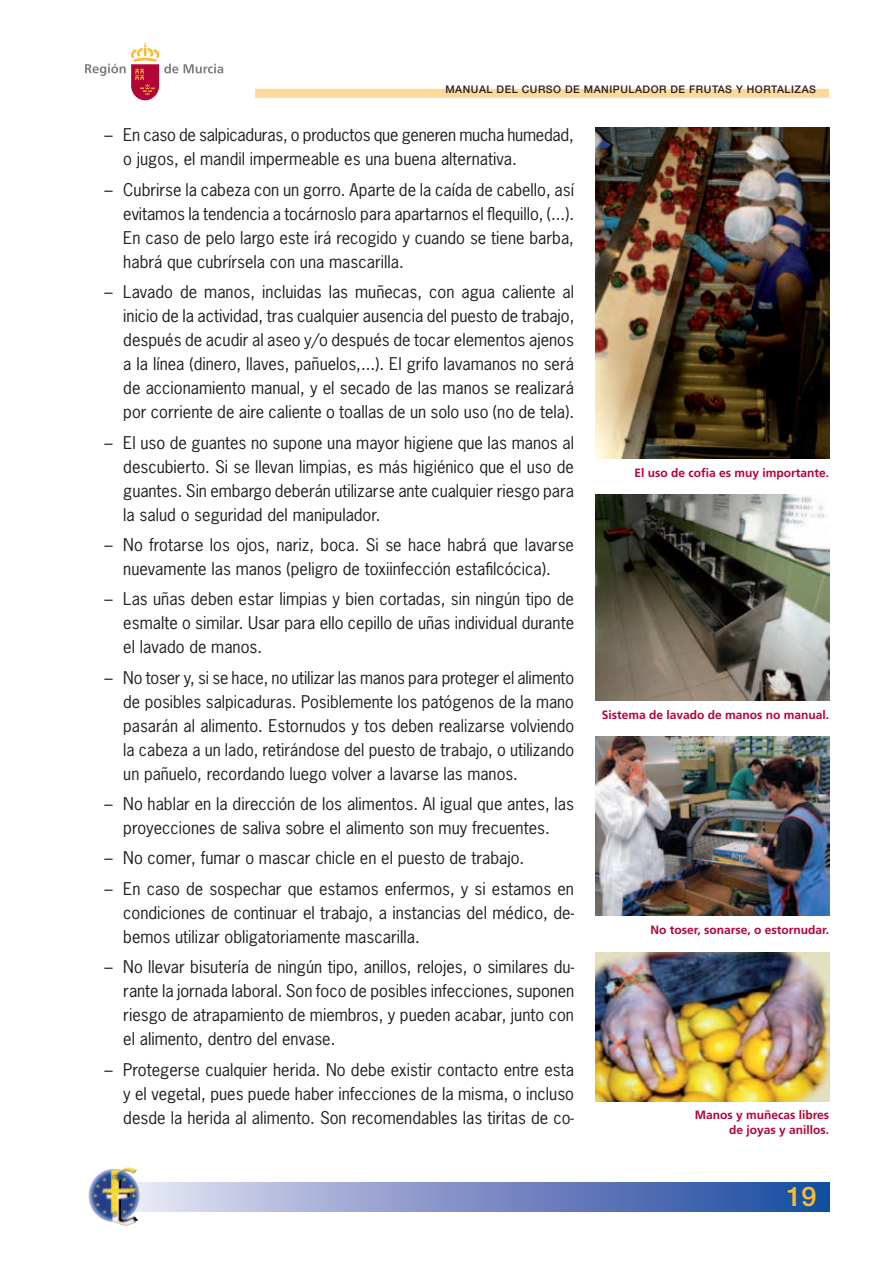
<style>
.page{position:relative;width:893px;height:1263px;background:#fff}
.page>*{position:absolute;margin:0;border:0;box-sizing:border-box;transform-origin:0 0}
.t1{font:500 27px "Helvetica Neue";color:#fdbb2e}
.t2{font:16.5px/24px "News Gothic";color:#231f20;text-align:justify}
.t3{font:700 12px/14.4px "Frutiger";color:#b30437;text-align:right}
.t4{font:500 10.5px "Helvetica Neue";letter-spacing:.05em;color:#231f20}
</style>
<div class="page">
<div style="left:106px;top:1182px;width:723px;height:30px;background:linear-gradient(to right,#eee4f4,#16449e)"></div>
<img style="left:88px;top:1167px;width:52px;height:59px">
<div style="left:255px;top:89px;width:574px;height:9px;background:#fed998"></div>
<svg style="left:184px;top:64px;width:39px;height:9px"></svg>
<svg style="left:85px;top:43px;width:93px;height:57px"></svg>
<img style="left:595px;top:952px;width:234px;height:149px">
<img style="left:595px;top:736px;width:234px;height:180px">
<img style="left:595px;top:128px;width:234px;height:330px">
<img style="left:595px;top:494px;width:234px;height:207px">
<p class="t4" style="left:445px;top:83px;width:372px">MANUAL DEL CURSO DE MANIPULADOR DE FRUTAS Y HORTALIZAS</p>
<p class="t2" style="left:123px;top:123px;width:452px;text-indent:-19px">– En caso de salpicaduras, o productos que generen mucha humedad, o jugos, el mandil impermeable es una buena alternativa.</p>
<p class="t2" style="left:123px;top:177px;width:452px;text-indent:-19px">– Cubrirse la cabeza con un gorro. Aparte de la caída de cabello, así evitamos la tendencia a tocárnoslo para apartarnos el flequillo, (...).<br>En caso de pelo largo este irá recogido y cuando se tiene barba, habrá que cubrírsela con una mascarilla.</p>
<p class="t2" style="left:123px;top:279px;width:453px;text-indent:-19px">– Lavado de manos, incluidas las muñecas, con agua caliente al inicio de la actividad, tras cualquier ausencia del puesto de trabajo, después de acudir al aseo y/o después de tocar elementos ajenos a la línea (dinero, llaves, pañuelos,...). El grifo lavamanos no será de accionamiento manual, y el secado de las manos se realizará por corriente de aire caliente o toallas de un solo uso (no de tela).</p>
<p class="t2" style="left:123px;top:430px;width:452px;text-indent:-19px">– El uso de guantes no supone una mayor higiene que las manos al descubierto. Si se llevan limpias, es más higiénico que el uso de guantes. Sin embargo deberán utilizarse ante cualquier riesgo para la salud o seguridad del manipulador.</p>
<p class="t2" style="left:105px;top:532px;width:471px;text-align:center">– No frotarse los ojos, nariz, boca. Si se hace habrá que lavarse nuevamente las manos (peligro de toxiinfección estafilcócica).</p>
<p class="t2" style="left:123px;top:587px;width:452px;text-indent:-19px">– Las uñas deben estar limpias y bien cortadas, sin ningún tipo de esmalte o similar. Usar para ello cepillo de uñas individual durante el lavado de manos.</p>
<p class="t2" style="left:123px;top:665px;width:452px;text-indent:-19px">– No toser y, si se hace, no utilizar las manos para proteger el alimento de posibles salpicaduras. Posiblemente los patógenos de la mano pasarán al alimento. Estornudos y tos deben realizarse volviendo la cabeza a un lado, retirándose del puesto de trabajo, o utilizando un pañuelo, recordando luego volver a lavarse las manos.</p>
<p class="t2" style="left:105px;top:791px;width:471px;text-align:center">– No hablar en la dirección de los alimentos. Al igual que antes, las proyecciones de saliva sobre el alimento son muy frecuentes.</p>
<p class="t2" style="left:105px;top:846px;width:421px">– No comer, fumar o mascar chicle en el puesto de trabajo.</p>
<p class="t2" style="left:123px;top:876px;width:452px;text-indent:-19px">– En caso de sospechar que estamos enfermos, y si estamos en condiciones de continuar el trabajo, a instancias del médico, de&shy;bemos utilizar obligatoriamente mascarilla.</p>
<p class="t2" style="left:123px;top:954px;width:453px;text-indent:-19px">– No llevar bisutería de ningún tipo, anillos, relojes, o similares du&shy;rante la jornada laboral. Son foco de posibles infecciones, suponen riesgo de atrapamiento de miembros, y pueden acabar, junto con el alimento, dentro del envase.</p>
<p class="t2" style="left:123px;top:1057px;width:452px;text-indent:-19px">– Protegerse cualquier herida. No debe existir contacto entre esta y el vegetal, pues puede haber infecciones de la misma, o incluso desde la herida al alimento. Son recomendables las tiritas de co-</p>
<p class="t3" style="left:634px;top:465px;width:196px">El uso de cofia es muy importante.</p>
<p class="t3" style="left:602px;top:707px;width:229px">Sistema de lavado de manos no manual.</p>
<p class="t3" style="left:650px;top:923px;width:180px">No toser, sonarse, o estornudar.</p>
<p class="t3" style="left:695px;top:1108px;width:136px">Manos y muñecas libres de joyas y anillos.</p>
<h1 class="t1" style="left:786px;top:1180px;width:32px">19</h1>
</div>
